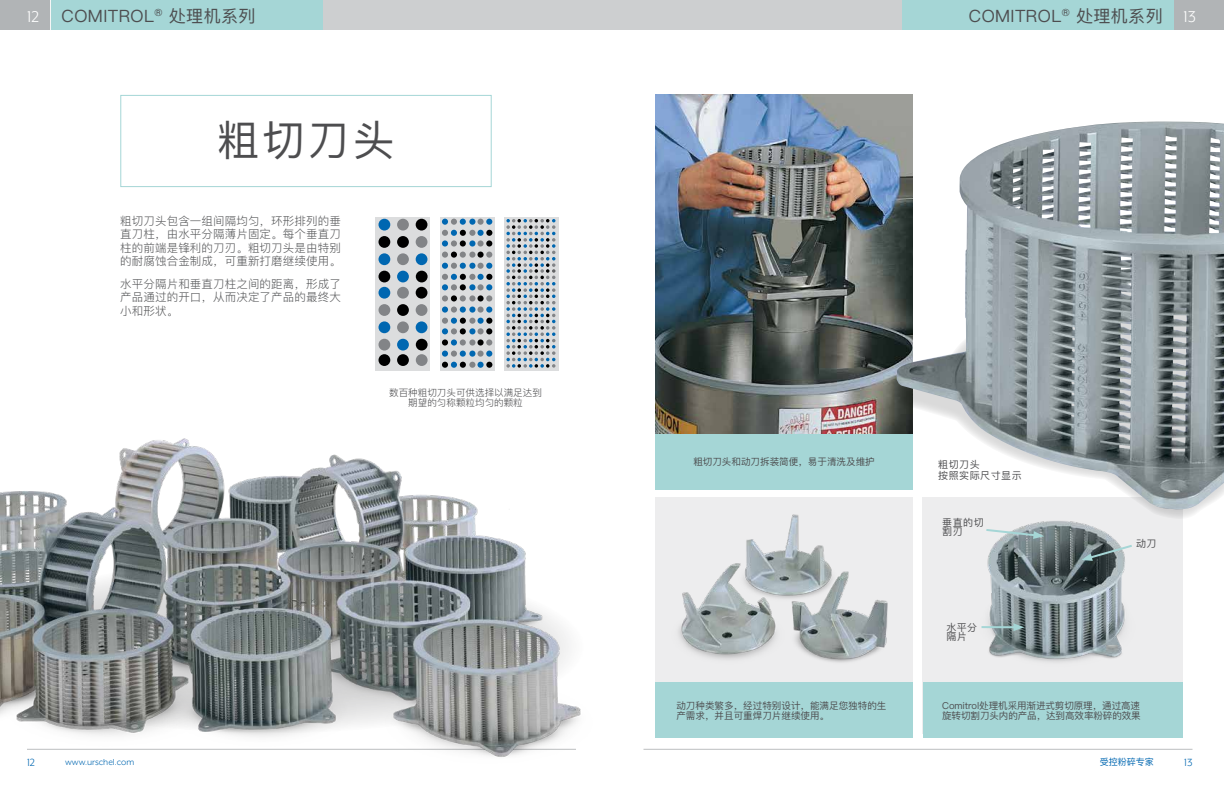
<style>
.page{position:relative;width:1224px;height:792px;background:#fff}
.page>*{position:absolute;margin:0;border:0;box-sizing:border-box;transform-origin:0 0}
.t1{font:42px "Ping Fang SC";color:#4d4d4f}
.t2{font:18px "Mr Eaves XL Mod OT";color:#fff}
.t3{font:17px "Ping Fang SC";letter-spacing:.025em;color:#4d4d4f}
.t4{font:12px "Mr Eaves XL Mod OT";color:#0067b1}
.t5{font:300 11.5px/13.5px "Ping Fang SC";letter-spacing:.01em;color:#58595b;text-align:justify}
.t6{font:10px/9px "Ping Fang SC";letter-spacing:.05em;color:#4d4d4f}
.t7{font:10px "Mr Eaves XL Mod OT";color:#0067b1}
.t8{font:9.6px/10px "Ping Fang SC";color:#4d4d4f}
.t9{font:300 9.6px/10px "Ping Fang SC";color:#4d4d4f;text-align:center}
.t10{font:9px "Ping Fang SC";color:#0067b1}
</style>
<div class="page">
<hr style="left:644px;top:749px;width:548px;height:1px;background:#bcbec0">
<div style="left:0;top:0;width:1224px;height:30px;background:#cdcfd0"></div>
<div style="left:1173px;top:0;width:51px;height:30px;background:#b1b4b6"></div>
<div style="left:0;top:0;width:51px;height:30px;background:#b1b4b6"></div>
<hr style="left:50px;top:0;width:2px;height:30px;background:#fff">
<div style="left:902px;top:0;width:272px;height:30px;background:#a5d6d6"></div>
<div style="left:51px;top:0;width:271px;height:30px;background:#a5d6d6"></div>
<div style="left:655px;top:498px;width:258px;height:240px;background:#ededee"></div>
<div style="left:655px;top:682px;width:258px;height:56px;background:#a5d6d6"></div>
<div style="left:120px;top:95px;width:372px;height:92px;border:1px solid #a5d6d6"></div>
<div style="left:655px;top:434px;width:258px;height:56px;background:#a5d6d6"></div>
<img style="left:655px;top:95px;width:258px;height:339px">
<img style="left:678px;top:514px;width:210px;height:149px">
<div style="left:922px;top:498px;width:261px;height:236px;background:#ededee"></div>
<img style="left:981px;top:521px;width:144px;height:141px">
<svg style="left:984px;top:528px;width:60px;height:11px"></svg>
<hr style="left:982px;top:626px;width:35px;height:2px;background:#a5d6d6">
<svg style="left:1013px;top:623px;width:11px;height:8px"></svg>
<div style="left:440px;top:217px;width:54px;height:153px;background:#dcddde"></div>
<div style="left:376px;top:217px;width:54px;height:153px;background:#dcddde"></div>
<div style="left:504px;top:217px;width:54px;height:153px;background:#dcddde"></div>
<div style="left:379px;top:253px;width:11px;height:12px;background:#0067b1;border-radius:50%"></div>
<div style="left:379px;top:321px;width:11px;height:12px;background:#0067b1;border-radius:50%"></div>
<div style="left:416px;top:253px;width:11px;height:12px;background:#0067b1;border-radius:50%"></div>
<div style="left:416px;top:321px;width:11px;height:12px;background:#0067b1;border-radius:50%"></div>
<div style="left:451px;top:240px;width:6px;height:7px;background:#828487;border-radius:50%"></div>
<div style="left:478px;top:240px;width:6px;height:7px;background:#828487;border-radius:50%"></div>
<div style="left:397px;top:219px;width:12px;height:12px;background:#828487;border-radius:50%"></div>
<div style="left:397px;top:287px;width:12px;height:12px;background:#828487;border-radius:50%"></div>
<div style="left:397px;top:253px;width:12px;height:12px;background:#828487;border-radius:50%"></div>
<div style="left:397px;top:321px;width:12px;height:12px;background:#828487;border-radius:50%"></div>
<div style="left:460px;top:339px;width:6px;height:7px;background:#828487;border-radius:50%"></div>
<div style="left:486px;top:339px;width:6px;height:7px;background:#828487;border-radius:50%"></div>
<div style="left:416px;top:236px;width:11px;height:12px;background:#828487;border-radius:50%"></div>
<div style="left:460px;top:295px;width:6px;height:7px;background:#828487;border-radius:50%"></div>
<div style="left:486px;top:295px;width:6px;height:7px;background:#828487;border-radius:50%"></div>
<div style="left:416px;top:304px;width:11px;height:12px;background:#828487;border-radius:50%"></div>
<div style="left:379px;top:271px;width:11px;height:11px;background:#000;border-radius:50%"></div>
<div style="left:379px;top:339px;width:11px;height:12px;background:#828487;border-radius:50%"></div>
<div style="left:379px;top:354px;width:11px;height:12px;background:#000;border-radius:50%"></div>
<div style="left:442px;top:339px;width:6px;height:7px;background:#000;border-radius:50%"></div>
<div style="left:379px;top:236px;width:11px;height:12px;background:#000;border-radius:50%"></div>
<div style="left:442px;top:295px;width:6px;height:7px;background:#828487;border-radius:50%"></div>
<div style="left:379px;top:304px;width:11px;height:12px;background:#828487;border-radius:50%"></div>
<div style="left:469px;top:339px;width:6px;height:7px;background:#828487;border-radius:50%"></div>
<div style="left:469px;top:295px;width:6px;height:7px;background:#828487;border-radius:50%"></div>
<div style="left:451px;top:339px;width:6px;height:7px;background:#0067b1;border-radius:50%"></div>
<div style="left:478px;top:339px;width:6px;height:7px;background:#000;border-radius:50%"></div>
<div style="left:397px;top:236px;width:12px;height:12px;background:#000;border-radius:50%"></div>
<div style="left:451px;top:295px;width:6px;height:7px;background:#000;border-radius:50%"></div>
<div style="left:478px;top:295px;width:6px;height:7px;background:#000;border-radius:50%"></div>
<div style="left:397px;top:304px;width:12px;height:12px;background:#000;border-radius:50%"></div>
<div style="left:442px;top:240px;width:6px;height:7px;background:#0067b1;border-radius:50%"></div>
<div style="left:379px;top:219px;width:11px;height:12px;background:#0067b1;border-radius:50%"></div>
<div style="left:379px;top:287px;width:11px;height:12px;background:#0067b1;border-radius:50%"></div>
<div style="left:469px;top:240px;width:6px;height:7px;background:#0067b1;border-radius:50%"></div>
<div style="left:416px;top:271px;width:12px;height:11px;background:#000;border-radius:50%"></div>
<div style="left:416px;top:339px;width:12px;height:12px;background:#000;border-radius:50%"></div>
<div style="left:416px;top:354px;width:12px;height:12px;background:#828487;border-radius:50%"></div>
<div style="left:460px;top:240px;width:6px;height:7px;background:#000;border-radius:50%"></div>
<div style="left:486px;top:240px;width:6px;height:7px;background:#000;border-radius:50%"></div>
<div style="left:416px;top:219px;width:11px;height:12px;background:#000;border-radius:50%"></div>
<div style="left:416px;top:287px;width:11px;height:12px;background:#000;border-radius:50%"></div>
<svg style="left:442px;top:351px;width:50px;height:17px"></svg>
<svg style="left:442px;top:252px;width:50px;height:38px"></svg>
<div style="left:397px;top:271px;width:12px;height:11px;background:#0067b1;border-radius:50%"></div>
<svg style="left:442px;top:307px;width:50px;height:27px"></svg>
<div style="left:397px;top:339px;width:12px;height:12px;background:#0067b1;border-radius:50%"></div>
<div style="left:397px;top:354px;width:12px;height:12px;background:#000;border-radius:50%"></div>
<svg style="left:442px;top:219px;width:50px;height:17px"></svg>
<svg style="left:506px;top:219px;width:50px;height:149px"></svg>
<svg style="left:1081px;top:543px;width:51px;height:18px"></svg>
<svg style="left:891px;top:287px;width:305px;height:231px"></svg>
<img style="left:897px;top:122px;width:327px;height:390px">
<img style="left:0;top:438px;width:581px;height:319px">
<div style="left:923px;top:682px;width:260px;height:56px;background:#a5d6d6"></div>
<h3 class="t3" style="left:62px;top:5px;width:195px">COMITROL<sup>®</sup> 处理机系列</h3>
<h3 class="t3" style="left:969px;top:5px;width:195px">COMITROL<sup>®</sup> 处理机系列</h3>
<h2 class="t2" style="left:27px;top:8px;width:14px">12</h2>
<h2 class="t2" style="left:1184px;top:8px;width:14px">13</h2>
<h1 class="t1" style="left:217px;top:114px;width:179px">粗切刀头</h1>
<p class="t5" style="left:120px;top:214px;width:222px">粗切刀头包含一组间隔均匀，环形排列的垂直刀柱，由水平分隔薄片固定。每个垂直刀柱的前端是锋利的刀刃。粗切刀头是由特别的耐腐蚀合金制成，可重新打磨继续使用。</p>
<p class="t5" style="left:120px;top:277px;width:222px">水平分隔片和垂直刀柱之间的距离，形成了产品通过的开口，从而决定了产品的最终大小和形状。</p>
<p class="t9" style="left:389px;top:387px;width:154px">数百种粗切刀头可供选择以满足达到期望的匀称颗粒均匀的颗粒</p>
<p class="t8" style="left:693px;top:456px;width:183px">粗切刀头和动刀拆装简便，易于清洗及维护</p>
<p class="t8" style="left:676px;top:700px;width:212px">动刀种类繁多，经过特别设计，能满足您独特的生产需求，并且可重焊刀片继续使用。</p>
<p class="t6" style="left:938px;top:459px;width:85px;line-height:11px">粗切刀头<br>按照实际尺寸显示</p>
<p class="t6" style="left:942px;top:518px;width:43px">垂直的切割刃</p>
<p class="t6" style="left:947px;top:622px;width:32px">水平分隔片</p>
<p class="t6" style="left:1136px;top:539px;width:22px">动刀</p>
<p class="t8" style="left:942px;top:700px;width:200px">Comitrol处理机采用渐进式剪切原理，通过高速旋转切割刀头内的产品，达到高效率粉碎的效果</p>
<p class="t10" style="left:1100px;top:756px;width:55px">受控粉碎专家</p>
<p class="t4" style="left:27px;top:756px;width:10px">12</p>
<p class="t7" style="left:65px;top:757px;width:71px">www.urschel.com</p>
<p class="t4" style="left:1184px;top:756px;width:10px">13</p>
</div>
